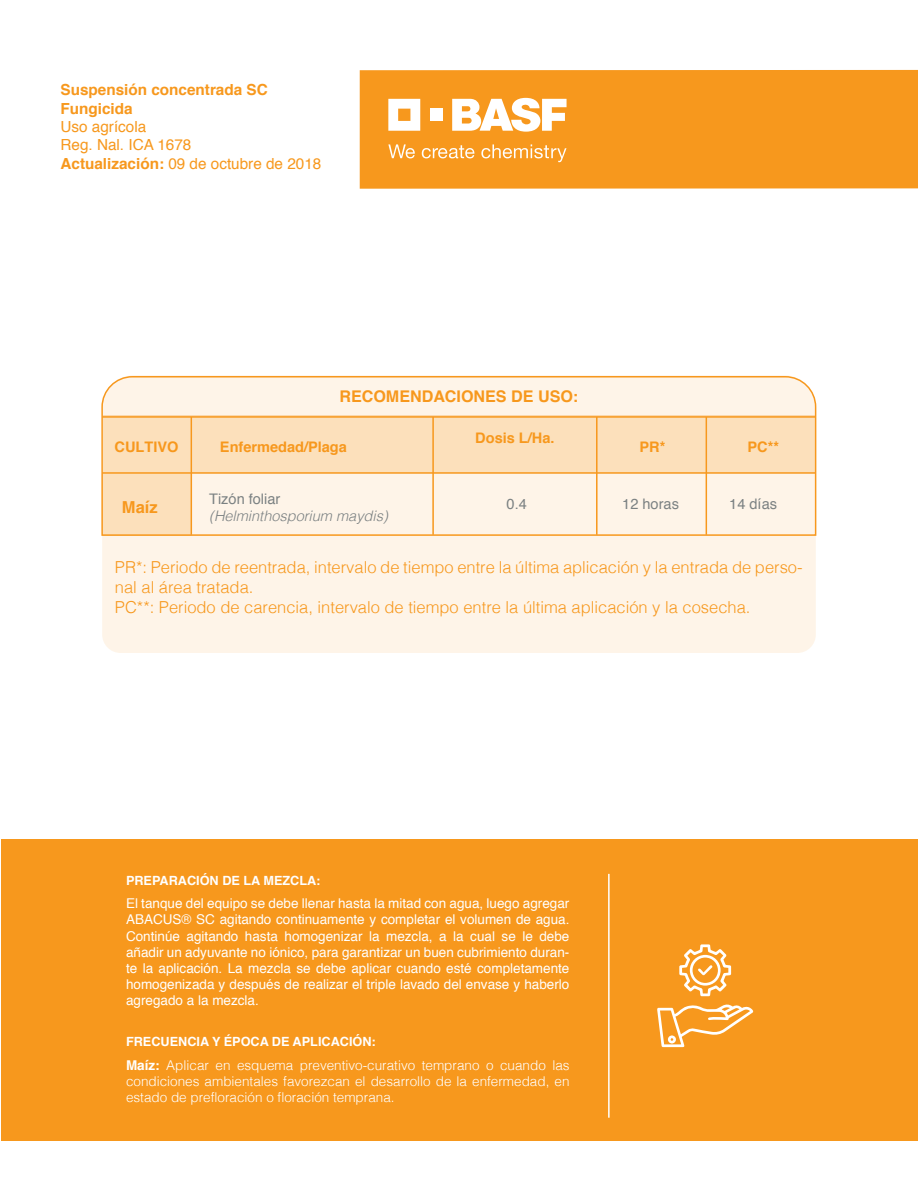
<style>
.page{position:relative;width:918px;height:1188px;background:#fff}
.page>*{position:absolute;margin:0;border:0;box-sizing:border-box;transform-origin:0 0}
.t1{font:300 16.5px/19.8px "Helvetica";color:#f7981d}
.t2{font:700 16.5px "Helvetica";color:#f7981d}
.t3{font:700 16.05px "Helvetica";color:#f7981d}
.t4{font:15.3px/18.3px "Helvetica";color:#f7981d}
.t5{font:700 15.3px/18.3px "Helvetica";color:#f7981d}
.t6{font:700 14.55px "Helvetica";color:#f7981d}
.t7{font:14.55px "Helvetica";color:#7b8182}
.t8{font:italic 300 14.55px "Helvetica";color:#7b8182}
.t9{font:13.5px/16.2px "Helvetica";color:#fff;text-align:justify}
.t10{font:300 13.5px/16.2px "Helvetica";color:#fff;text-align:justify}
.t11{font:700 12.75px "Helvetica";color:#fff}
.s1{font-weight:700}
</style>
<div class="page">
<div style="left:360px;top:70px;width:558px;height:119px;background:#f7981d"></div>
<svg style="left:388px;top:99px;width:32px;height:32px"></svg>
<div style="left:430px;top:109px;width:12px;height:12px;background:#fff"></div>
<svg style="left:452px;top:98px;width:115px;height:34px"></svg>
<svg style="left:388px;top:144px;width:27px;height:14px"></svg>
<svg style="left:422px;top:145px;width:52px;height:13px"></svg>
<svg style="left:481px;top:144px;width:86px;height:18px"></svg>
<div style="left:2px;top:839px;width:916px;height:302px;background:#f7981d"></div>
<div style="left:102px;top:537px;width:714px;height:116px;background:#fef4e8"></div>
<svg style="left:101px;top:375px;width:716px;height:162px;background:#fde9d1"></svg>
<hr style="left:102px;top:472px;width:714px;height:2px;background:#f7981d">
<hr style="left:102px;top:416px;width:714px;height:2px;background:#f7981d">
<hr style="left:191px;top:417px;width:1px;height:118px;background:#f7981d">
<hr style="left:432px;top:417px;width:2px;height:118px;background:#f7981d">
<hr style="left:596px;top:417px;width:2px;height:118px;background:#f7981d">
<hr style="left:706px;top:417px;width:1px;height:118px;background:#f7981d">
<svg style="left:657px;top:1004px;width:97px;height:43px"></svg>
<svg style="left:679px;top:944px;width:52px;height:52px"></svg>
<hr style="left:608px;top:874px;width:2px;height:244px;background:#fff">
<p class="t5" style="left:60px;top:81px;width:209px">Suspensión concentrada SC<br>Fungicida</p>
<p class="t4" style="left:60px;top:118px;width:262px">Uso agrícola<br>Reg. Nal. ICA 1678<br><span class="s1">Actualización:</span> 09 de octubre de 2018</p>
<p class="t6" style="left:115px;top:435px;width:65px">CULTIVO</p>
<p class="t3" style="left:339px;top:384px;width:240px">RECOMENDACIONES DE USO:</p>
<p class="t6" style="left:220px;top:435px;width:128px">Enfermedad/Plaga</p>
<p class="t6" style="left:475px;top:426px;width:81px">Dosis L/Ha.</p>
<p class="t6" style="left:640px;top:435px;width:27px">PR*</p>
<p class="t6" style="left:748px;top:435px;width:33px">PC**</p>
<p class="t7" style="left:209px;top:488px;width:73px">Tizón foliar</p>
<p class="t8" style="left:209px;top:504px;width:180px">(Helminthosporium maydis)</p>
<p class="t2" style="left:122px;top:493px;width:37px">Maíz</p>
<p class="t7" style="left:507px;top:492px;width:22px">0.4</p>
<p class="t7" style="left:622px;top:492px;width:58px">12 horas</p>
<p class="t7" style="left:729px;top:492px;width:49px">14 días</p>
<p class="t1" style="left:115px;top:556px;width:689px">PR*: Periodo de reentrada, intervalo de tiempo entre la última aplicación y la entrada de perso&shy;nal al área tratada.<br>PC**: Periodo de carencia, intervalo de tiempo entre la última aplicación y la cosecha.</p>
<p class="t11" style="left:126px;top:870px;width:196px">PREPARACIÓN DE LA MEZCLA:</p>
<p class="t9" style="left:126px;top:896px;width:445px">El tanque del equipo se debe llenar hasta la mitad con agua, luego agregar ABACUS® SC agitando continuamente y completar el volumen de agua.<br>Continúe agitando hasta homogenizar la mezcla, a la cual se le debe añadir un adyuvante no iónico, para garantizar un buen cubrimiento duran&shy;te la aplicación. La mezcla se debe aplicar cuando esté completamente homogenizada y después de realizar el triple lavado del envase y haberlo agregado a la mezcla.</p>
<p class="t11" style="left:126px;top:1032px;width:251px">FRECUENCIA Y ÉPOCA DE APLICACIÓN:</p>
<p class="t10" style="left:126px;top:1056px;width:445px"><span class="s1">Maíz:</span> Aplicar en esquema preventivo-curativo temprano o cuando las condiciones ambientales favorezcan el desarrollo de la enfermedad, en estado de prefloración o floración temprana.</p>
</div>
